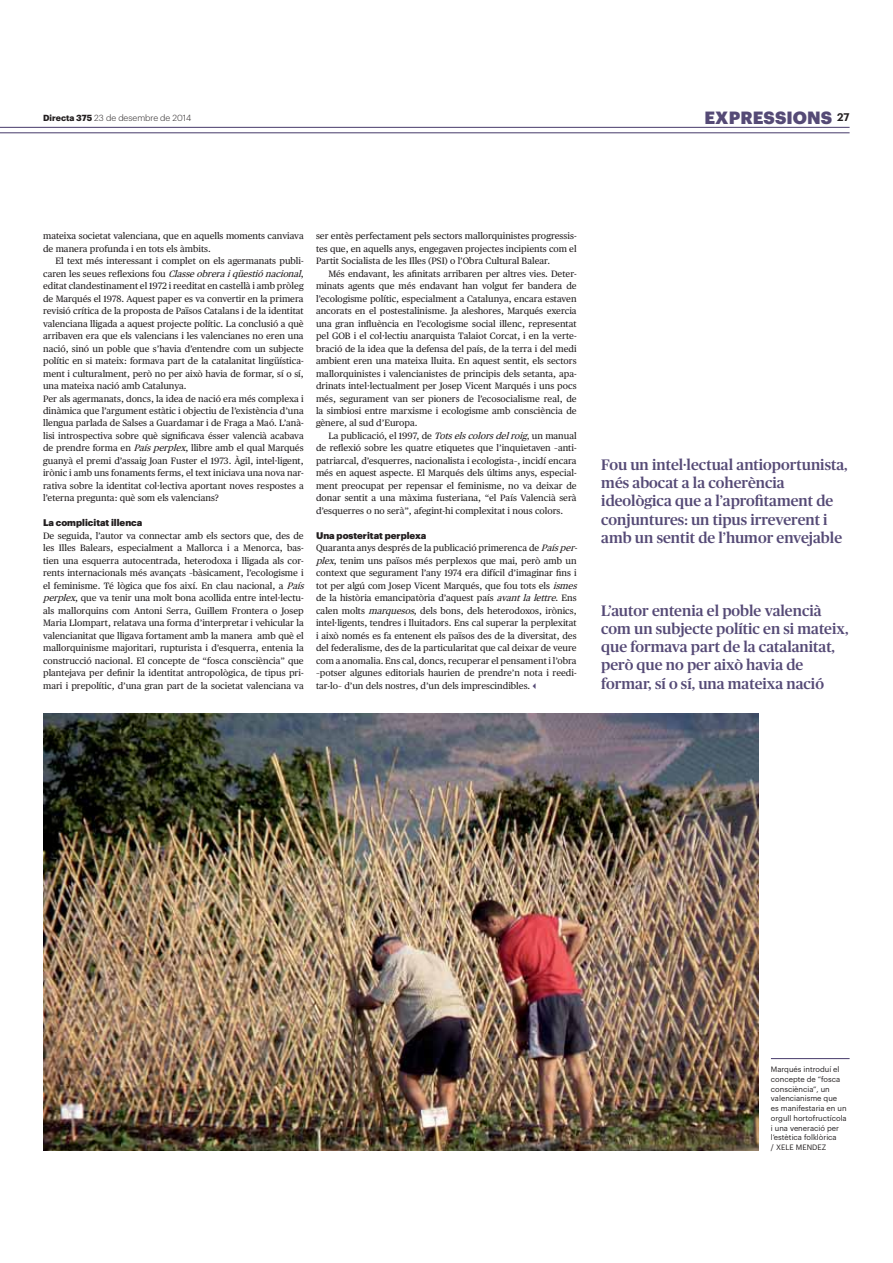
<style>
.page{position:relative;width:893px;height:1263px;background:#fff}
.page>*{position:absolute;margin:0;border:0;box-sizing:border-box;transform-origin:0 0}
.t1{font:900 17.4px "Graphik";letter-spacing:.005em;color:#554a76}
.t2{font:500 15.15px/18.3px "Publico";color:#554a76}
.t3{font:900 9.45px "Graphik";color:#231f20}
.t4{font:9.3px/12.5px "Publico Text";color:#231f20}
.t5{font:300 8.7px "Graphik";color:#231f20}
.t6{font:7.65px/9.8px "Graphik";color:#231f20}
.s1{font-weight:700}
.s2{font-style:italic}
</style>
<div class="page">
<hr style="left:0;top:127px;width:849px;height:1px;background:#554a76">
<hr style="left:0;top:132px;width:849px;height:1px;background:#554a76">
<hr style="left:771px;top:1058px;width:78px;height:1px;background:#554a76">
<img style="left:43px;top:714px;width:715px;height:437px">
<p class="t5" style="left:43px;top:114px;width:150px"><span class="s1">Directa 375</span> 23 de desembre de 2014</p>
<h1 class="t1" style="left:704px;top:111px;width:147px">EXPRESSIONS <sup>27</sup></h1>
<p class="t4" style="left:43px;top:230px;width:262px">mateixa societat valenciana, que en aquells moments canviava de manera profunda i en tots els àmbits.</p>
<p class="t4" style="left:43px;top:255px;width:262px;text-indent:12px">El text més interessant i complet on els agermanats publi&shy;c a r e n l e s s e u e s r e fl e x i o n s fo u <span class="s2">Classe obrera iqüestió nacional</span>, editat clandestinament el 1972 i reeditat en castellà i amb pròleg de Marqués el 1978. Aquest paper es va convertir en la primera revisió crítica de la proposta de Països Catalans i de la identitat valenciana lligada a aquest projecte polític. La conclusió a què arribaven era que els valencians i les valencianes no eren una nació, sinó un poble que s’havia d’entendre com un subjecte polític en si mateix: formava part de la catalanitat lingüística&shy;ment i culturalment, però no per això havia de formar, sí o sí, una mateixa nació amb Catalunya.<br>Per als agermanats, doncs, la idea de nació era més complexa i dinàmica que l’argument estàtic i objectiu de l’existència d’una llengua parlada de Salses a Guardamar i de Fraga a Maó. L’anà&shy;lisi introspectiva sobre què significava ésser valencià acabava de prendre forma en <span class="s2">Paísperplex</span>, llibre amb el qual Marqués guanyà el premi d’assaig Joan Fuster el 1973. Àgil, intel·ligent, irònic i amb uns fonaments ferms, el text iniciava una nova nar&shy;rativa sobre la identitat col·lectiva aportant noves respostes a l’eterna pregunta: què som els valencians?</p>
<p class="t3" style="left:43px;top:519px;width:101px">La complicitat illenca</p>
<p class="t4" style="left:43px;top:530px;width:265px">De seguida, l’autor va connectar amb els sectors que, des de les Illes Balears, especialment a Mallorca i a Menorca, bas&shy;tien una esquerra autocentrada, heterodoxa i lligada als cor&shy;rents internacionals més avançats –bàsicament, l’ecologisme i el feminisme. Té lògica que fos així. En clau nacional, a <span class="s2">País perplex</span>, que va tenir una molt bona acollida entre intel·lectu&shy;als mallorquins com Antoni Serra, Guillem Frontera o Josep Maria Llompart, relatava una forma d’interpretar i vehicular la valencianitat que lligava fortament amb la manera amb què el mallorquinisme majoritari, rupturista i d’esquerra, entenia la construcció nacional. El concepte de “fosca consciència” que plantejava per definir la identitat antropològica, de tipus pri&shy;mari i prepolític, d’una gran part de la societat valenciana va</p>
<p class="t4" style="left:316px;top:230px;width:262px;text-align:justify">ser entès perfectament pels sectors mallorquinistes progressis&shy;tes que, en aquells anys, engegaven projectes incipients com el Partit Socialista de les Illes (PSI) o l’Obra Cultural Balear.</p>
<p class="t4" style="left:316px;top:268px;width:262px;text-align:justify;text-indent:12px">Més endavant, les afinitats arribaren per altres vies. Deter&shy;minats agents que més endavant han volgut fer bandera de l’ecologisme polític, especialment a Catalunya, encara estaven ancorats en el postestalinisme. Ja aleshores, Marqués exercia una gran influència en l’ecologisme social illenc, representat pel GOB i el col·lectiu anarquista Talaiot Corcat, i en la verte&shy;bració de la idea que la defensa del país, de la terra i del medi ambient eren una mateixa lluita. En aquest sentit, els sectors mallorquinistes i valencianistes de principis dels setanta, apa&shy;drinats intel·lectualment per Josep Vicent Marqués i uns pocs més, segurament van ser pioners de l’ecosocialisme real, de la simbiosi entre marxisme i ecologisme amb consciència de gènere, al sud d’Europa.</p>
<p class="t4" style="left:316px;top:430px;width:262px;text-align:justify;text-indent:12px">La publicació, el 1997, de <span class="s2">Totselscolorsdelroig</span>, un manual de reflexió sobre les quatre etiquetes que l’inquietaven –anti&shy;patriarcal, d’esquerres, nacionalista i ecologista–, incidí encara més en aquest aspecte. El Marqués dels últims anys, especial&shy;ment preocupat per repensar el feminisme, no va deixar de donar sentit a una màxima fusteriana, “el País Valencià serà d’esquerres o no serà”, afegint-hi complexitat i nous colors.</p>
<p class="t3" style="left:316px;top:532px;width:112px">Una posteritat perplexa</p>
<p class="t4" style="left:316px;top:543px;width:265px">Quaranta anys després de la publicació primerenca de <span class="s2">Paísper&shy;plex</span>, tenim uns països més perplexos que mai, però amb un context que segurament l’any 1974 era difícil d’imaginar fins i tot per algú com Josep Vicent Marqués, que fou tots els <span class="s2">ismes </span>de la història emancipatòria d’aquest país <span class="s2">avant la lettre</span>. Ens calen molts <span class="s2">marquesos</span>, dels bons, dels heterodoxos, irònics, intel·ligents, tendres i lluitadors. Ens cal superar la perplexitat i això només es fa entenent els països des de la diversitat, des del federalisme, des de la particularitat que cal deixar de veure com a anomalia. Ens cal, doncs, recuperar el pensament i l’obra –potser algunes editorials haurien de prendre’n nota i reedi&shy;tar-lo– d’un dels nostres, d’un dels imprescindibles.</p>
<h2 class="t2" style="left:601px;top:457px;width:248px">Fou un intel·lectual antioportunista, més abocat a la coherència ideològica que a l’aprofitament de conjuntures: un tipus irreverent i amb un sentit de l’humor envejable</h2>
<h2 class="t2" style="left:601px;top:602px;width:249px">L’autor entenia el poble valencià com un subjecte polític en si mateix, que formava part de la catalanitat, però que no per això havia de formar, sí o sí, una mateixa nació</h2>
<p class="t6" style="left:771px;top:1065px;width:77px">Marqués introduí el concepte de “fosca consciència”, un valencianisme que es manifestaria en un orgull hortofructícola i una veneració per l’estètica folklòrica<br>/ XELE MENDEZ</p>
</div>
